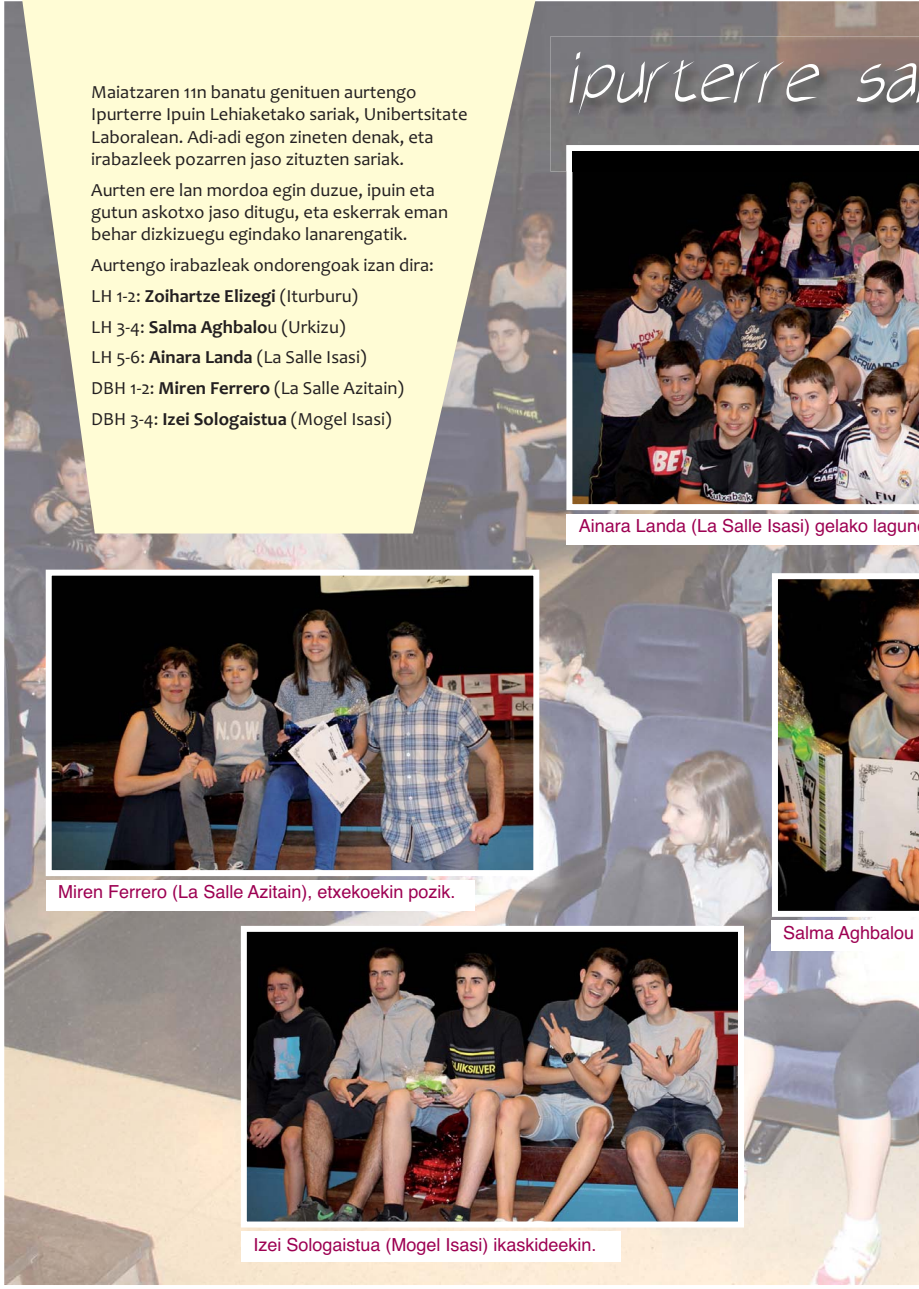
<style>
.page{position:relative;width:919px;height:1289px;background:#fff}
.page>*{position:absolute;margin:0;border:0;box-sizing:border-box;transform-origin:0 0}
.t1{font:300 74.7px "Air Cut";color:#fff}
.t2{font:18.6px/22.2px "Candara";color:#231f20}
.t3{font:18px "Helvetica";color:#9d0052}
.s1{font-weight:700}
</style>
<div class="page">
<img style="left:4px;top:1px;width:914px;height:1283px">
<img style="left:566px;top:171px;width:352px;height:339px">
<img style="left:550px;top:36px;width:368px;height:135px">
<img style="left:566px;top:145px;width:352px;height:26px">
<div style="left:572px;top:151px;width:346px;height:20px;background:#000"></div>
<div style="left:567px;top:514px;width:351px;height:30px;background:#fff"></div>
<img style="left:248px;top:932px;width:489px;height:288px">
<div style="left:241px;top:925px;width:503px;height:302px;border:6px solid #fff"></div>
<img style="left:771px;top:573px;width:147px;height:343px">
<div style="left:241px;top:1231px;width:380px;height:30px;background:#fff"></div>
<img style="left:53px;top:576px;width:479px;height:293px">
<div style="left:46px;top:569px;width:493px;height:307px;border:6px solid #fff"></div>
<div style="left:46px;top:880px;width:428px;height:30px;background:#fff"></div>
<div style="left:771px;top:920px;width:147px;height:30px;background:#fff"></div>
<svg style="left:21px;top:0;width:516px;height:533px;background:#e8e5c6"></svg>
<p class="t2" style="left:91px;top:83px;width:378px">Maiatzaren 11n banatu genituen aurtengo Ipurterre Ipuin Lehiaketako sariak, Unibertsitate Laboralean. Adi-adi egon zineten denak, eta irabazleek pozarren jaso zituzten sariak.</p>
<p class="t2" style="left:91px;top:180px;width:358px">Aurten ere lan mordoa egin duzue, ipuin eta gutun askotxo jaso ditugu, eta eskerrak eman behar dizkizuegu egindako lanarengatik.</p>
<p class="t2" style="left:91px;top:252px;width:344px;line-height:30.8px">Aurtengo irabazleak ondorengoak izan dira:<br>LH 1-2: <span class="s1">Zoihartze Elizegi</span> (Iturburu)<br>LH 3-4: <span class="s1">Salma Aghbalo</span>u (Urkizu)<br>LH 5-6: <span class="s1">Ainara Landa</span> (La Salle Isasi)<br>DBH 1-2: <span class="s1">Miren Ferrero</span> (La Salle Azitain)<br>DBH 3-4: <span class="s1">Izei Sologaistua</span> (Mogel Isasi)</p>
<h1 class="t1" style="left:571px;top:44px;width:346px">ipurterre sa</h1>
<p class="t3" style="left:579px;top:519px;width:340px">Ainara Landa (La Salle Isasi) gelako lagun</p>
<p class="t3" style="left:58px;top:885px;width:399px">Miren Ferrero (La Salle Azitain), etxekoekin pozik.</p>
<p class="t3" style="left:783px;top:925px;width:133px">Salma Aghbalou</p>
<p class="t3" style="left:253px;top:1237px;width:345px">Izei Sologaistua (Mogel Isasi) ikaskideekin.</p>
</div>
